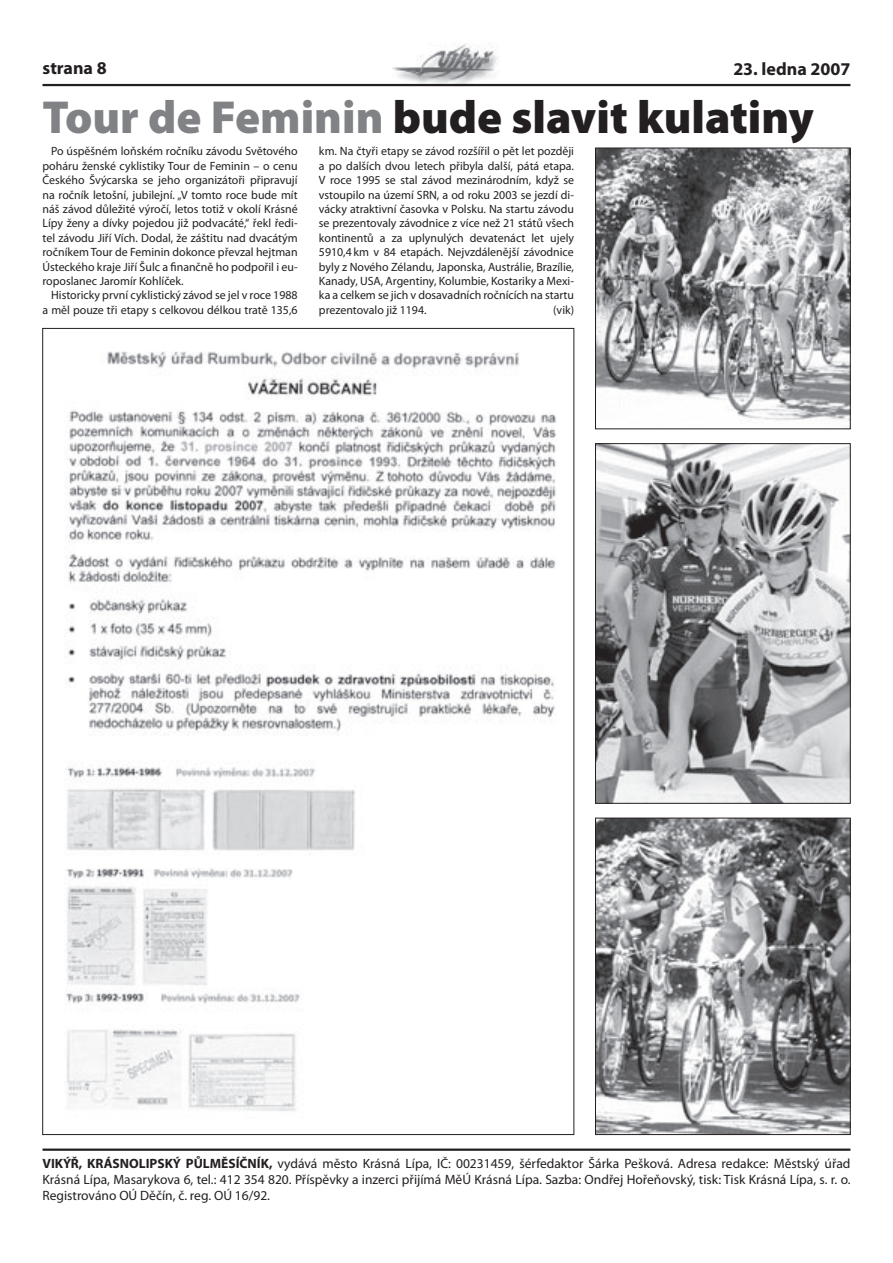
<style>
.page{position:relative;width:893px;height:1263px;background:#fff}
.page>*{position:absolute;margin:0;border:0;box-sizing:border-box;transform-origin:0 0}
.t1{font:900 46.5px "Myriad Pro";color:#231f20}
.t2{font:700 18px "Myriad Pro";color:#231f20}
.t3{font:13.5px/16.2px "Myriad Pro";color:#231f20;text-align:justify}
.t4{font:12px/14.4px "Myriad Pro";color:#231f20;text-align:justify}
.s1{color:#808285}
.s2{font-weight:700}
</style>
<div class="page">
<img style="left:392px;top:43px;width:109px;height:41px">
<hr style="left:43px;top:84px;width:807px;height:2px;background:#231f20">
<hr style="left:43px;top:1148px;width:807px;height:3px;background:#231f20">
<img style="left:597px;top:150px;width:251px;height:271px">
<div style="left:595px;top:148px;width:255px;height:281px;border:1px solid #231f20"></div>
<img style="left:66px;top:351px;width:491px;height:760px">
<img style="left:597px;top:820px;width:251px;height:313px">
<div style="left:595px;top:818px;width:255px;height:317px;border:1px solid #231f20"></div>
<img style="left:597px;top:445px;width:251px;height:356px">
<div style="left:595px;top:443px;width:255px;height:360px;border:1px solid #231f20"></div>
<h2 class="t2" style="left:43px;top:58px;width:66px">strana 8</h2>
<h2 class="t2" style="left:733px;top:59px;width:119px">23. ledna 2007</h2>
<h1 class="t1" style="left:43px;top:91px;width:773px"><span class="s1">Tour de Feminin</span> bude slavit kulatiny</h1>
<p class="t4" style="left:43px;top:144px;width:257px;text-indent:9px">Po úspěšném loňském ročníku závodu Světového poháru ženské cyklistiky Tour de Feminin – o cenu Českého Švýcarska se jeho organizátoři připravují na ročník letošní, jubilejní. „V tomto roce bude mít náš závod důležité výročí, letos totiž v okolí Krásné Lípy ženy a dívky pojedou již podvacáté,“ řekl ředi&shy;tel závodu Jiří Vích. Dodal, že záštitu nad dvacátým ročníkem Tour de Feminin dokonce převzal hejtman Ústeckého kraje Jiří Šulc a finančně ho podpořil i eu&shy;roposlanec Jaromír Kohlíček.</p>
<p class="t4" style="left:43px;top:288px;width:257px;text-align:right">Historicky první cyklistický závod se jel v roce 1988 a měl pouze tři etapy s celkovou délkou tratě 135,6</p>
<p class="t4" style="left:319px;top:144px;width:257px">km. Na čtyři etapy se závod rozšířil o pět let později a po dalších dvou letech přibyla další, pátá etapa.<br>V roce 1995 se stal závod mezinárodním, když se vstoupilo na území SRN, a od roku 2003 se jezdí di&shy;vácky atraktivní časovka v Polsku. Na startu závodu se prezentovaly závodnice z více než 21 států všech kontinentů a za uplynulých devatenáct let ujely 5910,4 km v 84 etapách. Nejvzdálenější závodnice byly z Nového Zélandu, Japonska, Austrálie, Brazílie, Kanady, USA, Argentiny, Kolumbie, Kostariky a Mexi&shy;ka a celkem se jich v dosavadních ročnících na startu prezentovalo již 1194.</p>
<p class="t4" style="left:553px;top:303px;width:22px">(vik)</p>
<p class="t3" style="left:43px;top:1155px;width:809px"><span class="s2">VIKÝŘ, KRÁSNOLIPSKÝ PŮLMĚSÍČNÍK,</span> vydává město Krásná Lípa, IČ: 00231459, šérfedaktor Šárka Pešková. Adresa redakce: Městský úřad Krásná Lípa, Masarykova 6, tel.: 412 354 820. Příspěvky a inzerci přijímá MěÚ Krásná Lípa. Sazba: Ondřej Hořeňovský, tisk: Tisk Krásná Lípa, s. r. o.<br>Registrováno OÚ Děčín, č. reg. OÚ 16/92.</p>
</div>
